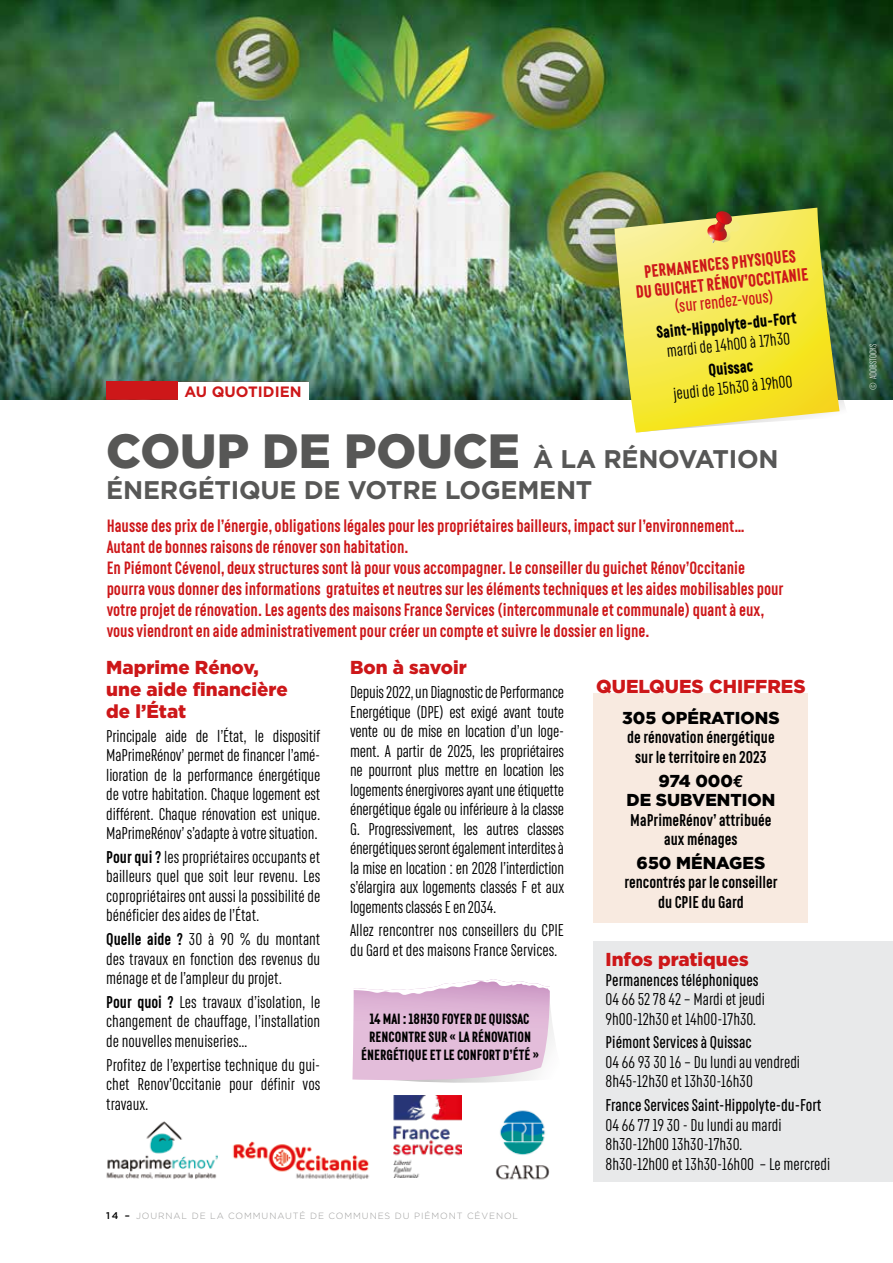
<style>
.page{position:relative;width:893px;height:1263px;background:#fff}
.page>*{position:absolute;margin:0;border:0;box-sizing:border-box;transform-origin:0 0}
.t1{font:700 25.5px/31.5px "Gotham";letter-spacing:-.01em;color:#575756}
.t2{font:900 18.75px/21.8px "Gotham";color:#cd1719}
.t3{font:700 18px/21px "RF Rufo";color:#cd1719}
.t4{font:900 18px/19.5px "RF Rufo";color:#cd1719;text-align:center}
.t5{font:600 18px "RF Rufo";color:#cd1719}
.t6{font:17.25px/19.5px "RF Rufo";color:#000;text-align:justify}
.t7{font:700 17.25px/19.5px "RF Rufo";color:#000;text-align:center}
.t8{font:600 17.25px "RF Rufo";color:#000}
.t9{font:900 17.25px/19.5px "Gotham";color:#000;text-align:center}
.t10{font:900 17.25px "RF Rufo";color:#000}
.t11{font:900 15px/18px "RF Rufo";color:#000;text-align:center}
.t12{font:700 15px "Gotham";color:#cd1719}
.t13{font:300 9.75px "RF Rufo";color:#fff}
.t14{font:300 9px "Gotham";letter-spacing:.1em;color:#9d9d9c}
.s1{font-weight:900;font-size:48px}
.s2{font-weight:700}
.s3{font-family:"Euro Mono";font-weight:700}
.s4{font-weight:500;font-size:9.75px;color:#000}
</style>
<div class="page">
<div style="left:594px;top:941px;width:299px;height:240px;background:#e8e9ea"></div>
<img style="left:0;top:0;width:893px;height:400px">
<div style="left:594px;top:693px;width:214px;height:230px;background:#f8eae0"></div>
<img style="left:106px;top:1121px;width:112px;height:58px">
<img style="left:232px;top:1141px;width:137px;height:39px">
<img style="left:394px;top:1095px;width:67px;height:82px">
<img style="left:495px;top:1110px;width:55px;height:70px">
<div style="left:107px;top:382px;width:71px;height:17px;background:#cd1719"></div>
<div style="left:106px;top:382px;width:202px;height:18px;border:1px solid #cd1719"></div>
<div style="left:178px;top:382px;width:130px;height:17px;background:#fff"></div>
<svg style="left:840px;top:305px;width:8px;height:104px"></svg>
<svg style="left:614px;top:208px;width:226px;height:225px;background:#e1da56"></svg>
<svg style="left:706px;top:211px;width:35px;height:32px"></svg>
<svg style="left:352px;top:979px;width:202px;height:104px;background:#e4c2dc"></svg>
<p class="t12" style="left:185px;top:382px;width:119px">AU QUOTIDIEN</p>
<p class="t4" style="left:633px;top:263px;width:175px;rotate:-6deg">PERMANENCES PHYSIQUES<br>DU GUICHET RÉNOV’OCCITANIE</p>
<p class="t5" style="left:673px;top:296px;width:101px;rotate:-6deg">(sur rendez-vous)</p>
<p class="t10" style="left:655px;top:322px;width:142px;rotate:-6deg">Saint-Hippolyte-du-Fort</p>
<p class="t6" style="left:666px;top:341px;width:125px;rotate:-6deg">mardi de 14h00 à 17h30</p>
<p class="t10" style="left:708px;top:360px;width:46px;rotate:-6deg">Quissac</p>
<p class="t6" style="left:672px;top:384px;width:121px;rotate:-6deg">jeudi de 15h30 à 19h00</p>
<h1 class="t1" style="left:106px;top:443px;width:674px"><span class="s1">COUP DE POUCE</span> À LA RÉNOVATION<br>ÉNERGÉTIQUE DE VOTRE LOGEMENT</h1>
<p class="t3" style="left:107px;top:515px;width:678px">Hausse des prix de l’énergie, obligations légales pour les propriétaires bailleurs, impact sur l’environnement… Autant de bonnes raisons de rénover son habitation.<br>En Piémont Cévenol, deux structures sont là pour vous accompagner. Le conseiller du guichet Rénov’Occitanie pourra vous donner des informations gratuites et neutres sur les éléments techniques et les aides mobilisables pour votre projet de rénovation. Les agents des maisons France Services (intercommunale et communale) quant à eux, vous viendront en aide administrativement pour créer un compte et suivre le dossier en ligne.</p>
<p class="t2" style="left:350px;top:656px;width:118px">Bon à savoir</p>
<p class="t6" style="left:350px;top:682px;width:216px">Depuis 2022, un Diagnostic de Performance Energétique (DPE) est exigé avant toute vente ou de mise en location d’un loge&shy;ment. A partir de 2025, les propriétaires ne pourront plus mettre en location les logements énergivores ayant une étiquette énergétique égale ou inférieure à la classe G. Progressivement, les autres classes énergétiques seront également interdites à la mise en location : en 2028 l’interdiction s’élargira aux logements classés F et aux logements classés E en 2034.</p>
<p class="t6" style="left:350px;top:920px;width:216px">Allez rencontrer nos conseillers du CPIE du Gard et des maisons France Services.</p>
<p class="t2" style="left:606px;top:948px;width:145px">Infos pratiques</p>
<p class="t8" style="left:606px;top:970px;width:154px">Permanences téléphoniques</p>
<p class="t6" style="left:606px;top:989px;width:161px">04 66 52 78 42 – Mardi et jeudi<br>9h00-12h30 et 14h00-17h30.</p>
<p class="t8" style="left:606px;top:1033px;width:148px">Piémont Services à Quissac</p>
<p class="t6" style="left:606px;top:1052px;width:196px">04 66 93 30 16 – Du lundi au vendredi<br>8h45-12h30 et 13h30-16h30</p>
<p class="t8" style="left:606px;top:1096px;width:217px">France Services Saint-Hippolyte-du-Fort</p>
<p class="t6" style="left:606px;top:1115px;width:226px;text-align:left">04 66 77 19 30 - Du lundi au mardi<br>8h30-12h00 13h30-17h30.<br>8h30-12h00 et 13h30-16h00 – Le mercredi</p>
<p class="t2" style="left:106px;top:656px;width:183px">Maprime Rénov, une aide financière de l’État</p>
<p class="t6" style="left:106px;top:726px;width:216px">Principale aide de l’État, le dispositif MaPrimeRénov’ permet de financer l’amé&shy;lioration de la performance énergétique de votre habitation. Chaque logement est différent. Chaque rénovation est unique.<br>MaPrimeRénov’ s’adapte à votre situation.</p>
<p class="t6" style="left:106px;top:847px;width:216px"><span class="s2">Pour qui ?</span> les propriétaires occupants et bailleurs quel que soit leur revenu. Les copropriétaires ont aussi la possibilité de bénéficier des aides de l’État.</p>
<p class="t6" style="left:106px;top:929px;width:216px"><span class="s2">Quelle aide ?</span> 30 à 90 % du montant des travaux en fonction des revenus du ménage et de l’ampleur du projet.</p>
<p class="t6" style="left:106px;top:992px;width:216px"><span class="s2">Pour quoi ?</span> Les travaux d’isolation, le changement de chauffage, l’installation de nouvelles menuiseries…</p>
<p class="t6" style="left:106px;top:1055px;width:216px">Profitez de l’expertise technique du gui&shy;chet Renov’Occitanie pour définir vos travaux.</p>
<p class="t2" style="left:596px;top:675px;width:211px">QUELQUES CHIFFRES</p>
<p class="t9" style="left:622px;top:708px;width:159px">305 OPÉRATIONS</p>
<p class="t7" style="left:627px;top:728px;width:149px">de rénovation énergétique sur le territoire en 2023</p>
<p class="t9" style="left:626px;top:770px;width:150px">974 000<span class="s3">€<br></span>DE SUBVENTION</p>
<p class="t7" style="left:630px;top:810px;width:143px">MaPrimeRénov’ attribuée aux ménages</p>
<p class="t9" style="left:637px;top:853px;width:130px">650 MÉNAGES</p>
<p class="t7" style="left:624px;top:873px;width:155px">rencontrés par le conseiller du CPIE du Gard</p>
<p class="t11" style="left:361px;top:1009px;width:179px">14 MAI : 18H30 FOYER DE QUISSAC<br>RENCONTRE SUR « LA RÉNOVATION<br>ÉNERGÉTIQUE ET LE CONFORT D’ÉTÉ »</p>
<p class="t14" style="left:106px;top:1211px;width:413px"><span class="s4">14 –</span> JOURNAL DE LA COMMUNAUTÉ DE COMMUNES DU PIÉMONT CÉVENOL</p>
<p class="t13" style="left:868px;top:390px;width:48px;rotate:-90deg">© ADOBSTOCKS</p>
</div>
